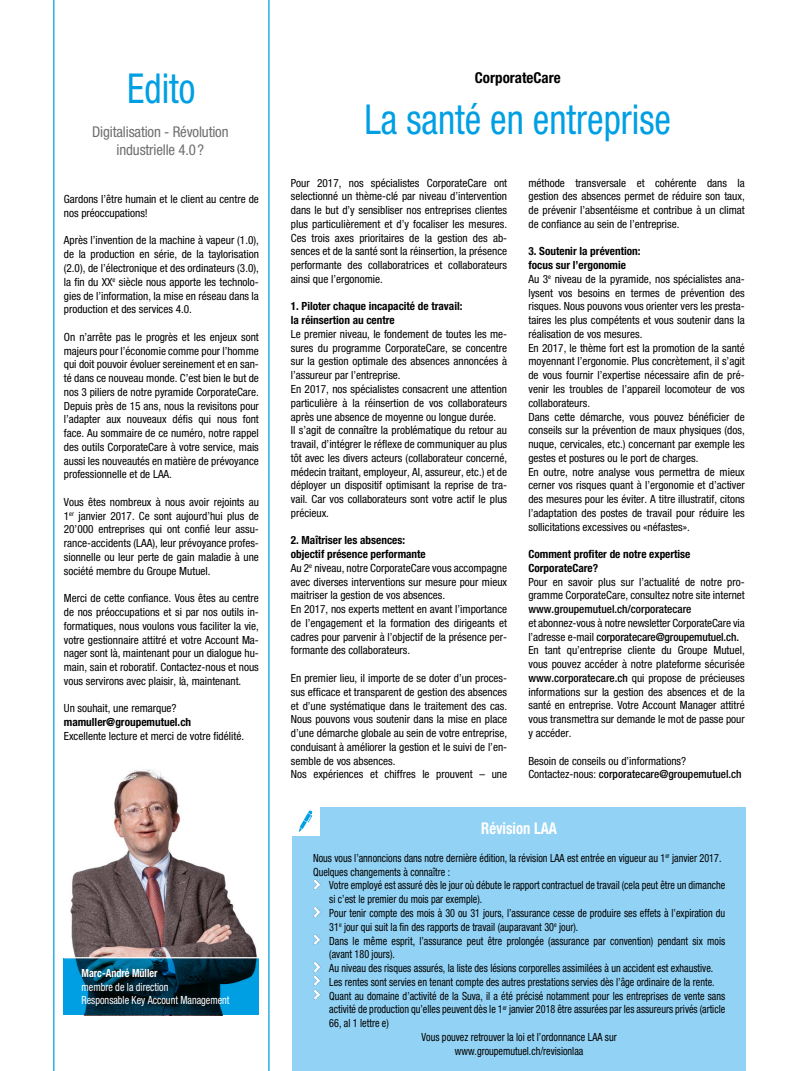
<style>
.page{position:relative;width:798px;height:1071px;background:#fff}
.page>*{position:absolute;margin:0;border:0;box-sizing:border-box;transform-origin:0 0}
.t1{font:condensed 41.25px "Helvetica Neue LT";color:#009fe3;scale:.9 1}
.t2{font:700 condensed 16.25px "Helvetica Neue LT";color:#fff;scale:.9 1}
.t3{font:700 condensed 15px "Helvetica Neue LT";color:#000}
.t4{font:condensed 14.88px/17.9px "Helvetica Neue LT";letter-spacing:-.01em;color:#706f6f;text-align:center}
.t5{font:condensed 11.25px/13.8px "Helvetica Neue LT";color:#000}
.t6{font:condensed 11.25px/13.8px "Helvetica Neue LT";color:#000;scale:.9 1}
.t7{font:700 condensed 11.25px/13.8px "Helvetica Neue LT";color:#000}
.t8{font:condensed 11.25px/13.8px "Helvetica Neue LT";color:#fff;scale:.9 1}
.t9{font:500 condensed 11.25px "Helvetica Neue LT";color:#000}
.t10{font:700 condensed 11.25px "Helvetica Neue LT";color:#fff;scale:.9 1}
.t11{font:condensed 10.75px "Helvetica Neue LT";color:#000}
.s1{font-weight:700}
.s2{font-weight:500}
</style>
<div class="page">
<hr style="left:53px;top:0;width:1px;height:1070px;background:#009fe3">
<hr style="left:268px;top:0;width:1px;height:1070px;background:#009fe3">
<img style="left:70px;top:769px;width:187px;height:187px">
<svg style="left:64px;top:958px;width:195px;height:56px;background:#01435f"></svg>
<div style="left:292px;top:807px;width:453px;height:263px;background:#92d2f4"></div>
<svg style="left:313px;top:879px;width:8px;height:10px"></svg>
<svg style="left:313px;top:906px;width:8px;height:10px"></svg>
<svg style="left:313px;top:934px;width:8px;height:10px"></svg>
<svg style="left:313px;top:961px;width:8px;height:38px"></svg>
<div style="left:291px;top:806px;width:28px;height:29px;background:#fff"></div>
<svg style="left:299px;top:810px;width:13px;height:21px"></svg>
<h1 class="t1" style="left:127px;top:65px;width:77px">Edito</h1>
<h3 class="t4" style="left:92px;top:123px;width:138px">Digitalisation - Révolution industrielle 4.0?</h3>
<p class="t5" style="left:64px;top:192px;width:196px">Gardons l’être humain et le client au centre de nos préoccupations!</p>
<p class="t5" style="left:64px;top:233px;width:196px;text-align:justify">Après l’invention de la machine à vapeur (1.0), de la production en série, de la taylorisation (2.0), de l’électronique et des ordinateurs (3.0), la fin du XX<sup>e</sup> siècle nous apporte les technolo&shy;gies de l’information, la mise en réseau dans la production et des services 4.0.</p>
<p class="t5" style="left:64px;top:330px;width:196px;text-align:justify">On n’arrête pas le progrès et les enjeux sont majeurs pour l’économie comme pour l’homme qui doit pouvoir évoluer sereinement et en san&shy;té dans ce nouveau monde. C’est bien le but de nos 3 piliers de notre pyramide CorporateCare.<br>Depuis près de 15 ans, nous la revisitons pour l’adapter aux nouveaux défis qui nous font face. Au sommaire de ce numéro, notre rappel des outils CorporateCare à votre service, mais aussi les nouveautés en matière de prévoyance professionnelle et de LAA.</p>
<p class="t5" style="left:64px;top:495px;width:196px;text-align:justify">Vous êtes nombreux à nous avoir rejoints au 1<sup>er</sup> janvier 2017. Ce sont aujourd’hui plus de 20’000 entreprises qui ont confié leur assu&shy;rance-accidents (LAA), leur prévoyance profes&shy;sionnelle ou leur perte de gain maladie à une société membre du Groupe Mutuel.</p>
<p class="t5" style="left:64px;top:591px;width:196px;text-align:justify">Merci de cette confiance. Vous êtes au centre de nos préoccupations et si par nos outils in&shy;formatiques, nous voulons vous faciliter la vie, votre gestionnaire attitré et votre Account Ma&shy;nager sont là, maintenant pour un dialogue hu&shy;main, sain et roboratif. Contactez-nous et nous vous servirons avec plaisir, là, maintenant.</p>
<p class="t5" style="left:64px;top:701px;width:114px">Un souhait, une remarque?</p>
<p class="t7" style="left:64px;top:714px;width:129px">mamuller@groupemutuel.ch</p>
<p class="t5" style="left:64px;top:728px;width:182px">Excellente lecture et merci de votre fidélité.</p>
<p class="t10" style="left:81px;top:965px;width:86px">Marc-André Müller</p>
<p class="t8" style="left:81px;top:979px;width:166px">membre de la direction<br>Responsable Key Account Management</p>
<h3 class="t3" style="left:474px;top:68px;width:87px">CorporateCare</h3>
<h1 class="t1" style="left:364px;top:95px;width:342px">La santé en entreprise</h1>
<p class="t5" style="left:291px;top:176px;width:218px;text-align:justify">Pour 2017, nos spécialistes CorporateCare ont selectionné un thème-clé par niveau d’intervention dans le but d’y sensibliser nos entreprises clientes plus particulièrement et d’y focaliser les mesures.<br>Ces trois axes prioritaires de la gestion des ab&shy;sences et de la santé sont la réinsertion, la présence performante des collaboratrices et collaborateurs ainsi que l’ergonomie.</p>
<p class="t7" style="left:291px;top:299px;width:173px">1. Piloter chaque incapacité de travail: la réinsertion au centre</p>
<p class="t5" style="left:291px;top:327px;width:218px">Le premier niveau, le fondement de toutes les me&shy;sures du programme CorporateCare, se concentre sur la gestion optimale des absences annoncées à l’assureur par l’entreprise.<br>En 2017, nos spécialistes consacrent une attention particulière à la réinsertion de vos collaborateurs après une absence de moyenne ou longue durée.<br>Il s’agit de connaître la problématique du retour au travail, d’intégrer le réflexe de communiquer au plus tôt avec les divers acteurs (collaborateur concerné, médecin traitant, employeur, AI, assureur, etc.) et de déployer un dispositif optimisant la reprise de tra&shy;vail. Car vos collaborateurs sont votre actif le plus précieux.</p>
<p class="t5" style="left:291px;top:533px;width:218px"><span class="s1">2. Maîtriser les absences:<br>objectif présence performante<br></span>Au 2<sup>e</sup> niveau, notre CorporateCare vous accompagne avec diverses interventions sur mesure pour mieux maitriser la gestion de vos absences.<br>En 2017, nos experts mettent en avant l’importance de l’engagement et la formation des dirigeants et cadres pour parvenir à l’objectif de la présence per&shy;formante des collaborateurs.</p>
<p class="t5" style="left:291px;top:671px;width:218px">En premier lieu, il importe de se doter d’un proces&shy;sus efficace et transparent de gestion des absences et d’une systématique dans le traitement des cas.<br>Nous pouvons vous soutenir dans la mise en place d’une démarche globale au sein de votre entreprise, conduisant à améliorer la gestion et le suivi de l’en&shy;semble de vos absences.<br>Nos expériences et chiffres le prouvent – une</p>
<p class="t5" style="left:528px;top:175px;width:218px;text-align:justify">méthode transversale et cohérente dans la gestion des absences permet de réduire son taux, de prévenir l’absentéisme et contribue à un climat de confiance au sein de l’entreprise.</p>
<p class="t5" style="left:528px;top:244px;width:218px"><span class="s1">3. Soutenir la prévention:<br>focus sur l’ergonomie<br></span>Au 3<sup>e</sup> niveau de la pyramide, nos spécialistes ana&shy;lysent vos besoins en termes de prévention des risques. Nous pouvons vous orienter vers les presta&shy;taires les plus compétents et vous soutenir dans la réalisation de vos mesures.<br>En 2017, le thème fort est la promotion de la santé moyennant l’ergonomie. Plus concrètement, il s’agit de vous fournir l’expertise nécessaire afin de pré&shy;venir les troubles de l’appareil locomoteur de vos collaborateurs.<br>Dans cette démarche, vous pouvez bénéficier de conseils sur la prévention de maux physiques (dos, nuque, cervicales, etc.) concernant par exemple les gestes et postures ou le port de charges.<br>En outre, notre analyse vous permettra de mieux cerner vos risques quant à l’ergonomie et d’activer des mesures pour les éviter. A titre illustratif, citons l’adaptation des postes de travail pour réduire les sollicitations excessives ou «néfastes».</p>
<p class="t7" style="left:528px;top:547px;width:163px">Comment profiter de notre expertise<br>CorporateCare?</p>
<p class="t5" style="left:528px;top:574px;width:218px">Pour en savoir plus sur l’actualité de notre pro&shy;gramme CorporateCare, consultez notre site internet</p>
<p class="t9" style="left:528px;top:602px;width:164px">www.groupemutuel.ch/corporatecare</p>
<p class="t5" style="left:528px;top:615px;width:218px">et abonnez-vous à notre newsletter CorporateCare via l’adresse e-mail <span class="s2">corporatecare@groupemutuel.ch.<br></span>En tant qu’entreprise cliente du Groupe Mutuel, vous pouvez accéder à notre plateforme sécurisée <span class="s2">www.corporatecare.ch</span> qui propose de précieuses informations sur la gestion des absences et de la santé en entreprise. Votre Account Manager attitré vous transmettra sur demande le mot de passe pour y accéder.</p>
<p class="t5" style="left:528px;top:753px;width:215px">Besoin de conseils ou d’informations?<br>Contactez-nous: <span class="s2">corporatecare@groupemutuel.ch</span></p>
<p class="t11" style="left:327px;top:716px;width:27px">SOINS</p>
<p class="t11" style="left:327px;top:749px;width:41px">PORTRAIT</p>
<h2 class="t2" style="left:481px;top:818px;width:86px">Révision LAA</h2>
<p class="t6" style="left:313px;top:850px;width:455px">Nous vous l’annoncions dans notre dernière édition, la révision LAA est entrée en vigueur au 1<sup>er</sup> janvier 2017.<br>Quelques changements à connaître :</p>
<p class="t6" style="left:329px;top:878px;width:441px">Votre employé est assuré dès le jour où débute le rapport contractuel de travail (cela peut être un dimanche</p>
<p class="t6" style="left:329px;top:892px;width:171px">si c’est le premier du mois par exemple).</p>
<p class="t6" style="left:329px;top:905px;width:441px">Pour tenir compte des mois à 30 ou 31 jours, l’assurance cesse de produire ses effets à l’expiration du</p>
<p class="t6" style="left:329px;top:919px;width:278px">31<sup>e</sup> jour qui suit la fin des rapports de travail (auparavant 30<sup>e</sup> jour).</p>
<p class="t6" style="left:329px;top:933px;width:441px">Dans le même esprit, l’assurance peut être prolongée (assurance par convention) pendant six mois</p>
<p class="t6" style="left:329px;top:947px;width:74px">(avant 180 jours).</p>
<p class="t6" style="left:329px;top:960px;width:428px">Au niveau des risques assurés, la liste des lésions corporelles assimilées à un accident est exhaustive.</p>
<p class="t6" style="left:329px;top:974px;width:429px">Les rentes sont servies en tenant compte des autres prestations servies dès l’âge ordinaire de la rente.</p>
<p class="t6" style="left:329px;top:988px;width:441px">Quant au domaine d’activité de la Suva, il a été précisé notamment pour les entreprises de vente sans</p>
<p class="t6" style="left:329px;top:1002px;width:441px">activité de production qu’elles peuvent dès le 1<sup>er</sup> janvier 2018 être assurées par les assureurs privés (article</p>
<p class="t6" style="left:329px;top:1015px;width:68px">66, al 1 lettre e)</p>
<p class="t6" style="left:421px;top:1029px;width:218px">Vous pouvez retrouver la loi et l’ordonnance LAA sur</p>
<p class="t6" style="left:454px;top:1043px;width:144px">www.groupemutuel.ch/revisionlaa</p>
<p class="t11" style="left:327px;top:847px;width:45px">INTERVIEW</p>
</div>
